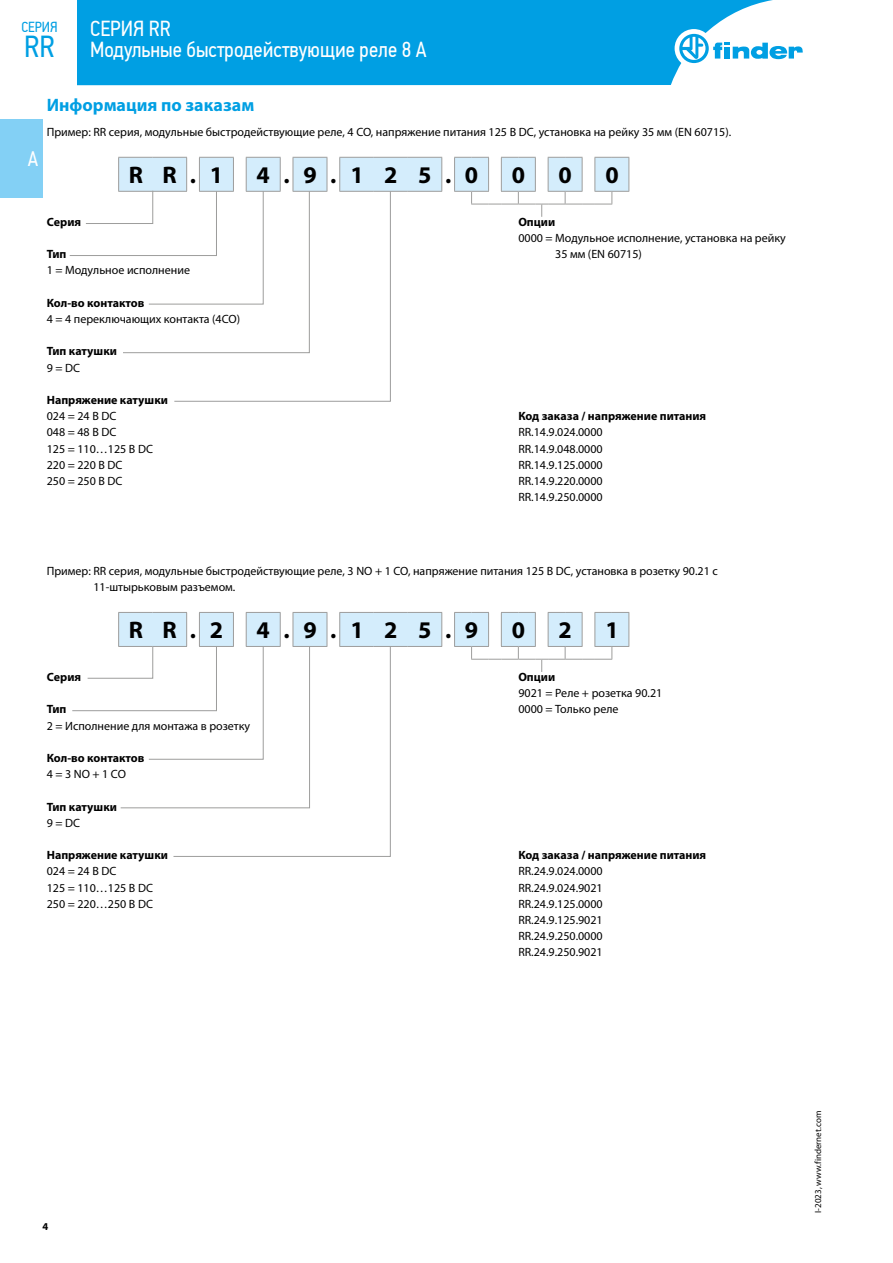
<style>
.page{position:relative;width:893px;height:1263px;background:#fff}
.page>*{position:absolute;margin:0;border:0;box-sizing:border-box;transform-origin:0 0}
.t1{font:30.3px "PF Din Text Cond Pro";color:#009fe3}
.t2{font:700 24px "Myriad Pro";color:#000}
.t3{font:21.75px/21px "PF Din Text Cond Pro";color:#fff}
.t4{font:21px "PF Din Text Cond Pro";color:#fff}
.t5{font:700 18px "Myriad Pro";color:#009fe3}
.t6{font:14.55px "PF Din Text Cond Pro";color:#009fe3}
.t7{font:12px/16.2px "Myriad Pro";color:#000}
.t8{font:700 12px "Myriad Pro";color:#000}
.t9{font:700 10.5px "Myriad Pro";color:#000}
.t10{font:9px "Myriad Pro";color:#000}
</style>
<div class="page">
<div style="left:0;top:119px;width:43px;height:79px;background:#83d0f5"></div>
<div style="left:77px;top:0;width:696px;height:85px;background:#009fe3"></div>
<div style="left:675px;top:29px;width:38px;height:39px;background:#fff;border-radius:50%"></div>
<svg style="left:679px;top:34px;width:124px;height:29px"></svg>
<svg style="left:69px;top:157px;width:560px;height:196px"></svg>
<svg style="left:174px;top:191px;width:217px;height:211px"></svg>
<svg style="left:72px;top:612px;width:557px;height:196px"></svg>
<svg style="left:173px;top:646px;width:218px;height:211px"></svg>
<p class="t6" style="left:21px;top:19px;width:38px">СЕРИЯ</p>
<h1 class="t1" style="left:24px;top:28px;width:32px">RR</h1>
<h3 class="t3" style="left:90px;top:18px;width:338px">СЕРИЯ RR<br>Модульные быстродействующие реле 8 A</h3>
<h3 class="t4" style="left:28px;top:147px;width:12px">A</h3>
<h3 class="t5" style="left:47px;top:93px;width:209px">Информация по заказам</h3>
<p class="t7" style="left:47px;top:124px;width:686px">Пример: RR серия, модульные быстродействующие реле, 4 CO, напряжение питания 125 B DC, установка на рейку 35 мм (EN 60715).</p>
<h2 class="t2" style="left:129px;top:160px;width:96px">R R.1</h2>
<h2 class="t2" style="left:257px;top:160px;width:223px">4.9.1 2 5.0</h2>
<h2 class="t2" style="left:512px;top:160px;width:15px">0</h2>
<h2 class="t2" style="left:559px;top:160px;width:15px">0</h2>
<h2 class="t2" style="left:605px;top:160px;width:15px">0</h2>
<p class="t8" style="left:47px;top:214px;width:36px">Cерия</p>
<p class="t8" style="left:47px;top:246px;width:21px">Тип</p>
<p class="t7" style="left:47px;top:262px;width:145px">1 = Модульное исполнение</p>
<p class="t8" style="left:47px;top:295px;width:99px">Кол-во контактов</p>
<p class="t7" style="left:47px;top:311px;width:195px">4 = 4 переключающих контакта (4CO)</p>
<p class="t8" style="left:47px;top:344px;width:72px">Тип катушки</p>
<p class="t7" style="left:47px;top:359px;width:35px">9 = DC</p>
<p class="t8" style="left:47px;top:392px;width:123px">Напряжение катушки</p>
<p class="t7" style="left:47px;top:408px;width:108px">024 = 24 B DC<br>048 = 48 B DC<br>125 = 110…125 B DC<br>220 = 220 B DC<br>250 = 250 B DC</p>
<p class="t8" style="left:518px;top:214px;width:38px">Опции</p>
<p class="t7" style="left:555px;top:230px;width:232px;text-indent:-37px">0000 = Модульное исполнение, установка на рейку<br>35 мм (EN 60715)</p>
<p class="t8" style="left:518px;top:408px;width:189px">Код заказа / напряжение питания</p>
<p class="t7" style="left:518px;top:424px;width:86px;text-align:justify">RR.14.9.024.0000<br>RR.14.9.048.0000<br>RR.14.9.125.0000<br>RR.14.9.220.0000<br>RR.14.9.250.0000</p>
<p class="t7" style="left:93px;top:563px;width:626px;text-indent:-47px">Пример: RR серия, модульные быстродействующие реле, 3 NO + 1 CO, напряжение питания 125 B DC, установка в розетку 90.21 с<br>11-штырьковым разъемом.</p>
<h2 class="t2" style="left:129px;top:615px;width:96px">R R.2</h2>
<h2 class="t2" style="left:257px;top:615px;width:223px">4.9.1 2 5.9</h2>
<h2 class="t2" style="left:512px;top:615px;width:15px">0</h2>
<h2 class="t2" style="left:559px;top:615px;width:15px">2</h2>
<h2 class="t2" style="left:605px;top:615px;width:15px">1</h2>
<p class="t8" style="left:47px;top:669px;width:36px">Cерия</p>
<p class="t8" style="left:47px;top:701px;width:21px">Тип</p>
<p class="t7" style="left:47px;top:717px;width:205px">2 = Исполнение для монтажа в розетку</p>
<p class="t8" style="left:47px;top:750px;width:99px">Кол-во контактов</p>
<p class="t7" style="left:47px;top:766px;width:81px">4 = 3 NO + 1 CO</p>
<p class="t8" style="left:47px;top:799px;width:72px">Тип катушки</p>
<p class="t7" style="left:47px;top:814px;width:35px">9 = DC</p>
<p class="t8" style="left:47px;top:847px;width:123px">Напряжение катушки</p>
<p class="t7" style="left:47px;top:863px;width:108px">024 = 24 B DC<br>125 = 110…125 B DC<br>250 = 220…250 B DC</p>
<p class="t8" style="left:518px;top:669px;width:38px">Опции</p>
<p class="t7" style="left:518px;top:685px;width:146px">9021 = Реле + розетка 90.21<br>0000 = Только реле</p>
<p class="t8" style="left:518px;top:847px;width:189px">Код заказа / напряжение питания</p>
<p class="t7" style="left:518px;top:863px;width:86px;text-align:justify">RR.24.9.024.0000<br>RR.24.9.024.9021<br>RR.24.9.125.0000<br>RR.24.9.125.9021<br>RR.24.9.250.0000<br>RR.24.9.250.9021</p>
<p class="t9" style="left:43px;top:1219px;width:7px">4</p>
<p class="t10" style="left:812px;top:1213px;width:103px;rotate:-90deg">I-2023, www.findernet.com</p>
</div>
